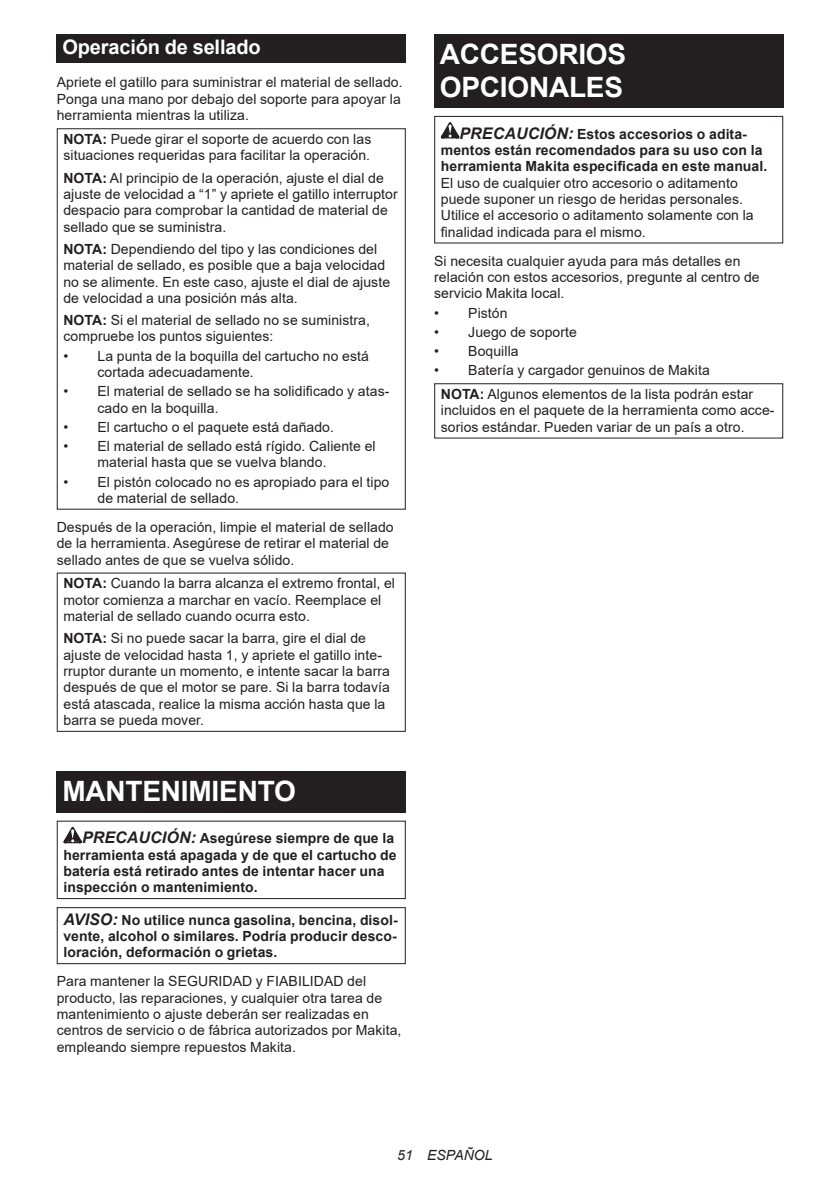
<style>
.page{position:relative;width:840px;height:1191px;background:#fff}
.page>*{position:absolute;margin:0;border:0;box-sizing:border-box;transform-origin:0 0}
.t1{font:700 28px/32.8px "Arial";letter-spacing:-.01em;color:#fff}
.t2{font:700 20px "Arial";letter-spacing:-.01em;color:#fff}
.t3{font:14px/16.4px "Arial";letter-spacing:.005em;color:#231f20}
.t4{font:700 14px/16.4px "Arial";letter-spacing:.005em;color:#231f20}
.t5{font:italic 14px "Arial";letter-spacing:.005em;color:#231f20}
.s1{font-weight:700}
.s2{font-style:italic;font-size:16px}
</style>
<div class="page">
<div style="left:57px;top:34px;width:348px;height:29px;background:#231f20"></div>
<div style="left:57px;top:128px;width:348px;height:382px;border:1px solid #231f20"></div>
<div style="left:57px;top:572px;width:348px;height:160px;border:1px solid #231f20"></div>
<div style="left:57px;top:771px;width:348px;height:41px;background:#231f20"></div>
<svg style="left:63px;top:827px;width:19px;height:16px"></svg>
<div style="left:57px;top:820px;width:348px;height:79px;border:1px solid #231f20"></div>
<div style="left:57px;top:907px;width:348px;height:57px;border:1px solid #231f20"></div>
<div style="left:434px;top:34px;width:348px;height:74px;background:#231f20"></div>
<svg style="left:440px;top:122px;width:19px;height:16px"></svg>
<div style="left:434px;top:116px;width:348px;height:127px;border:1px solid #231f20"></div>
<div style="left:434px;top:383px;width:348px;height:55px;border:1px solid #231f20"></div>
<h2 class="t2" style="left:62px;top:33px;width:200px">Operación de sellado</h2>
<p class="t3" style="left:57px;top:74px;width:347px">Apriete el gatillo para suministrar el material de sellado.<br>Ponga una mano por debajo del soporte para apoyar la herramienta mientras la utiliza.</p>
<p class="t3" style="left:63px;top:131px;width:309px"><span class="s1">NOTA:</span> Puede girar el soporte de acuerdo con las situaciones requeridas para facilitar la operación.</p>
<p class="t3" style="left:63px;top:169px;width:336px"><span class="s1">NOTA:</span> Al principio de la operación, ajuste el dial de ajuste de velocidad a “1” y apriete el gatillo interruptor despacio para comprobar la cantidad de material de sellado que se suministra.</p>
<p class="t3" style="left:63px;top:240px;width:328px"><span class="s1">NOTA:</span> Dependiendo del tipo y las condiciones del material de sellado, es posible que a baja velocidad no se alimente. En este caso, ajuste el dial de ajuste de velocidad a una posición más alta.</p>
<p class="t3" style="left:63px;top:312px;width:308px"><span class="s1">NOTA:</span> Si el material de sellado no se suministra, compruebe los puntos siguientes:</p>
<p class="t3" style="left:97px;top:347px;width:273px;text-indent:-34px">• La punta de la boquilla del cartucho no está cortada adecuadamente.</p>
<p class="t3" style="left:97px;top:383px;width:293px;text-indent:-34px">• El material de sellado se ha solidificado y atas&shy;cado en la boquilla.</p>
<p class="t3" style="left:63px;top:418px;width:272px">• El cartucho o el paquete está dañado.</p>
<p class="t3" style="left:97px;top:438px;width:279px;text-indent:-34px">• El material de sellado está rígido. Caliente el material hasta que se vuelva blando.</p>
<p class="t3" style="left:97px;top:473px;width:293px;text-indent:-34px">• El pistón colocado no es apropiado para el tipo de material de sellado.</p>
<p class="t3" style="left:57px;top:518px;width:338px">Después de la operación, limpie el material de sellado de la herramienta. Asegúrese de retirar el material de sellado antes de que se vuelva sólido.</p>
<p class="t3" style="left:63px;top:575px;width:333px"><span class="s1">NOTA:</span> Cuando la barra alcanza el extremo frontal, el motor comienza a marchar en vacío. Reemplace el material de sellado cuando ocurra esto.</p>
<p class="t3" style="left:63px;top:630px;width:328px"><span class="s1">NOTA:</span> Si no puede sacar la barra, gire el dial de ajuste de velocidad hasta 1, y apriete el gatillo inte&shy;rruptor durante un momento, e intente sacar la barra después de que el motor se pare. Si la barra todavía está atascada, realice la misma acción hasta que la barra se pueda mover.</p>
<h1 class="t1" style="left:62px;top:775px;width:235px">MANTENIMIENTO</h1>
<p class="t4" style="left:63px;top:830px;width:334px;text-indent:19px"><span class="s2">PRECAUCIÓN:</span> Asegúrese siempre de que la herramienta está apagada y de que el cartucho de batería está retirado antes de intentar hacer una inspección o mantenimiento.</p>
<p class="t4" style="left:63px;top:911px;width:335px;text-align:justify"><span class="s2">AVISO:</span> No utilice nunca gasolina, bencina, disol&shy;vente, alcohol o similares. Podría producir desco&shy;loración, deformación o grietas.</p>
<p class="t3" style="left:57px;top:973px;width:346px">Para mantener la SEGURIDAD y FIABILIDAD del producto, las reparaciones, y cualquier otra tarea de mantenimiento o ajuste deberán ser realizadas en centros de servicio o de fábrica autorizados por Makita, empleando siempre repuestos Makita.</p>
<h1 class="t1" style="left:439px;top:38px;width:188px">ACCESORIOS<br>OPCIONALES</h1>
<p class="t4" style="left:440px;top:125px;width:328px;text-align:center"><span class="s2">PRECAUCIÓN:</span> Estos accesorios o adita&shy;mentos están recomendados para su uso con la herramienta Makita especificada en este manual.</p>
<p class="t3" style="left:440px;top:174px;width:314px">El uso de cualquier otro accesorio o aditamento puede suponer un riesgo de heridas personales.<br>Utilice el accesorio o aditamento solamente con la finalidad indicada para el mismo.</p>
<p class="t3" style="left:434px;top:252px;width:327px">Si necesita cualquier ayuda para más detalles en relación con estos accesorios, pregunte al centro de servicio Makita local.</p>
<p class="t3" style="left:434px;top:304px;width:75px">• Pistón</p>
<p class="t3" style="left:434px;top:323px;width:144px">• Juego de soporte</p>
<p class="t3" style="left:434px;top:343px;width:86px">• Boquilla</p>
<p class="t3" style="left:440px;top:358px;width:314px;line-height:23.8px;text-indent:-7px">• Batería y cargador genuinos de Makita<br><span class="s1">NOTA:</span> Algunos elementos de la lista podrán estar</p>
<p class="t3" style="left:440px;top:402px;width:335px">incluidos en el paquete de la herramienta como acce&shy;sorios estándar. Pueden variar de un país a otro.</p>
<p class="t5" style="left:397px;top:1146px;width:97px">51 ESPAÑOL</p>
</div>
